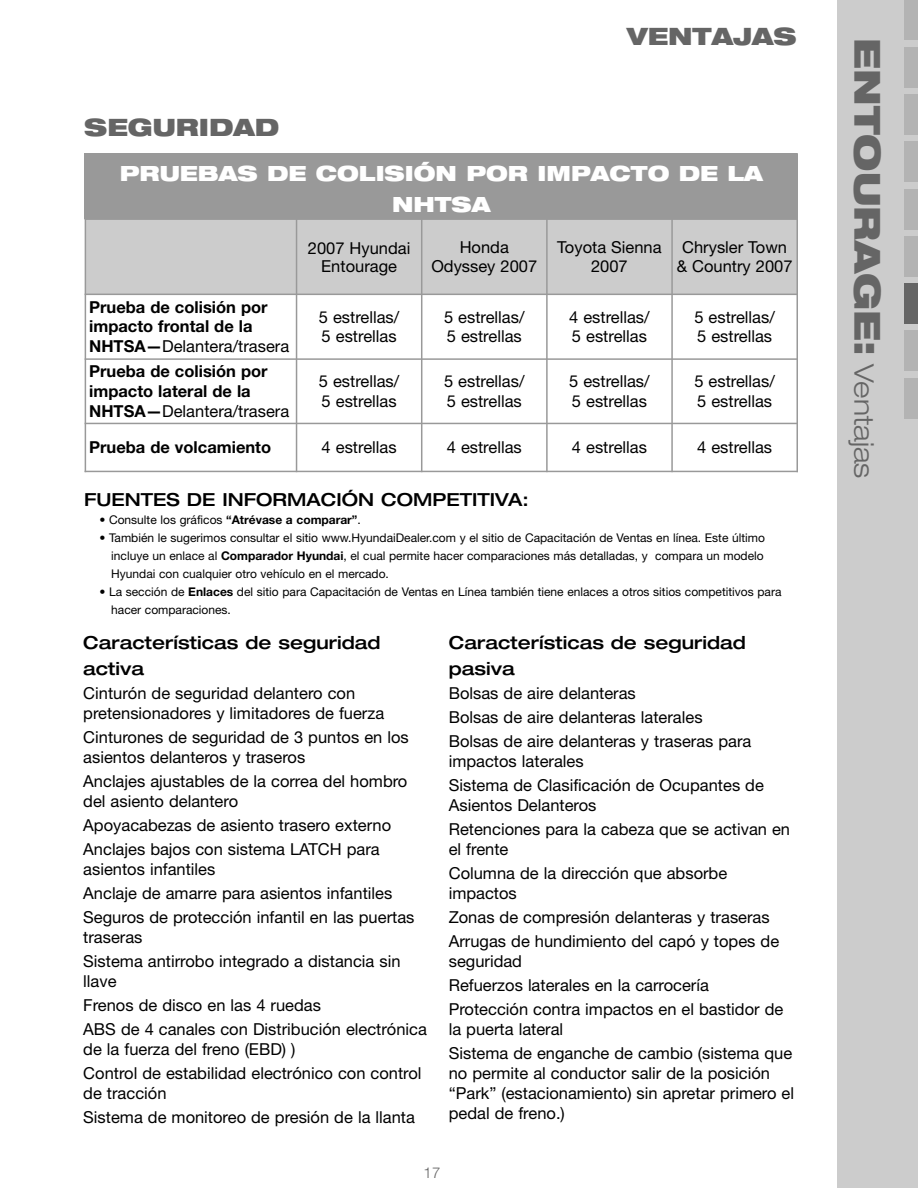
<style>
.page{position:relative;width:918px;height:1188px;background:#fff}
.page>*{position:absolute;margin:0;border:0;box-sizing:border-box;transform-origin:0 0}
.t1{font:900 expanded 36px "Helvetica Neue LT";color:#656565}
.t2{font:900 expanded 24px "Helvetica Neue LT";color:#656565}
.t3{font:900 expanded 21px/30.9px "Helvetica Neue LT";color:#fff;text-align:center}
.t4{font:500 expanded 18px/26px "Helvetica Neue LT";color:#000}
.t5{font:16.5px/24.2px "Helvetica Neue";color:#000}
.t6{font:700 16.5px/19.8px "Helvetica Neue";color:#000}
.t7{font:300 15px "Helvetica Neue LT";color:#656565}
.t8{font:12px/18px "Helvetica Neue";color:#000;text-align:justify}
.s1{font-weight:400}
.s2{font-weight:700}
.s3{font-weight:300;font-size:27px}
</style>
<div class="page">
<div style="left:837px;top:0;width:81px;height:1188px;background:#ccc"></div>
<div style="left:904px;top:47px;width:14px;height:41px;background:#b3b3b3"></div>
<div style="left:904px;top:0;width:14px;height:40px;background:#b3b3b3"></div>
<div style="left:904px;top:94px;width:14px;height:41px;background:#b3b3b3"></div>
<div style="left:904px;top:142px;width:14px;height:40px;background:#b3b3b3"></div>
<div style="left:904px;top:189px;width:14px;height:41px;background:#b3b3b3"></div>
<div style="left:904px;top:236px;width:14px;height:41px;background:#b3b3b3"></div>
<div style="left:904px;top:284px;width:14px;height:40px;background:#656565"></div>
<div style="left:904px;top:331px;width:14px;height:40px;background:#b3b3b3"></div>
<div style="left:904px;top:378px;width:14px;height:40px;background:#b3b3b3"></div>
<div style="left:85px;top:153px;width:712px;height:66px;background:#999"></div>
<div style="left:85px;top:219px;width:212px;height:75px;background:#ccc"></div>
<div style="left:297px;top:219px;width:125px;height:75px;background:#ccc"></div>
<div style="left:422px;top:219px;width:125px;height:75px;background:#ccc"></div>
<div style="left:547px;top:219px;width:125px;height:75px;background:#ccc"></div>
<div style="left:672px;top:219px;width:126px;height:75px;background:#ccc"></div>
<hr style="left:85px;top:153px;width:1px;height:319px;background:#999">
<hr style="left:296px;top:218px;width:1px;height:254px;background:#999">
<hr style="left:421px;top:218px;width:1px;height:254px;background:#999">
<hr style="left:546px;top:218px;width:2px;height:254px;background:#999">
<hr style="left:671px;top:218px;width:2px;height:254px;background:#999">
<hr style="left:796px;top:153px;width:2px;height:319px;background:#999">
<hr style="left:85px;top:218px;width:713px;height:2px;background:#999">
<hr style="left:85px;top:294px;width:713px;height:1px;background:#999">
<hr style="left:85px;top:358px;width:713px;height:2px;background:#999">
<hr style="left:85px;top:423px;width:713px;height:1px;background:#999">
<hr style="left:85px;top:471px;width:713px;height:1px;background:#999">
<h2 class="t2" style="left:84px;top:111px;width:197px">SEGURIDAD</h2>
<h2 class="t2" style="left:627px;top:21px;width:171px">VENTAJAS</h2>
<p class="t3" style="left:120px;top:157px;width:645px">PRUEBAS DE COLISIÓN POR IMPACTO DE LA<br>NHTSA</p>
<p class="t5" style="left:308px;top:240px;width:104px;line-height:18px;text-align:center">2007 Hyundai<br>Entourage</p>
<p class="t5" style="left:431px;top:238px;width:107px;line-height:19.8px;text-align:center">Honda<br>Odyssey 2007</p>
<p class="t5" style="left:557px;top:238px;width:106px;line-height:19.8px;text-align:center">Toyota Sienna<br>2007</p>
<p class="t5" style="left:677px;top:238px;width:117px;line-height:19.8px;text-align:center">Chrysler Town &amp; Country 2007</p>
<p class="t6" style="left:89px;top:298px;width:202px">Prueba de colisión por impacto frontal de la<br>NHTSA—<span class="s1">Delantera/trasera</span></p>
<p class="t5" style="left:319px;top:308px;width:82px;line-height:19.8px">5 estrellas/<br>5 estrellas</p>
<p class="t5" style="left:444px;top:308px;width:82px;line-height:19.8px">5 estrellas/<br>5 estrellas</p>
<p class="t5" style="left:569px;top:308px;width:82px;line-height:19.8px">4 estrellas/<br>5 estrellas</p>
<p class="t5" style="left:694px;top:308px;width:82px;line-height:19.8px">5 estrellas/<br>5 estrellas</p>
<p class="t6" style="left:89px;top:363px;width:202px">Prueba de colisión por impacto lateral de la<br>NHTSA—<span class="s1">Delantera/trasera</span></p>
<p class="t5" style="left:319px;top:373px;width:82px;line-height:19.8px">5 estrellas/<br>5 estrellas</p>
<p class="t5" style="left:444px;top:373px;width:82px;line-height:19.8px">5 estrellas/<br>5 estrellas</p>
<p class="t5" style="left:569px;top:373px;width:82px;line-height:19.8px">5 estrellas/<br>5 estrellas</p>
<p class="t5" style="left:694px;top:373px;width:82px;line-height:19.8px">5 estrellas/<br>5 estrellas</p>
<p class="t6" style="left:89px;top:439px;width:184px">Prueba de volcamiento</p>
<p class="t5" style="left:322px;top:437px;width:77px">4 estrellas</p>
<p class="t5" style="left:447px;top:437px;width:77px">4 estrellas</p>
<p class="t5" style="left:572px;top:437px;width:77px">4 estrellas</p>
<p class="t5" style="left:697px;top:437px;width:77px">4 estrellas</p>
<p class="t4" style="left:84px;top:486px;width:446px">FUENTES DE INFORMACIÓN COMPETITIVA:</p>
<p class="t8" style="left:99px;top:512px;width:263px">• Consulte los gráficos <span class="s2">“Atrévase a comparar”</span>.</p>
<p class="t8" style="left:111px;top:530px;width:655px;text-indent:-12px">• También le sugerimos consultar el sitio www.HyundaiDealer.com y el sitio de Capacitación de Ventas en línea. Este último incluye un enlace al <span class="s2">Comparador Hyundai</span>, el cual permite hacer comparaciones más detalladas, y compara un modelo Hyundai con cualquier otro vehículo en el mercado.</p>
<p class="t8" style="left:111px;top:584px;width:672px;text-indent:-12px">• La sección de <span class="s2">Enlaces</span> del sitio para Capacitación de Ventas en Línea también tiene enlaces a otros sitios competitivos para hacer comparaciones.</p>
<p class="t4" style="left:83px;top:629px;width:299px">Características de seguridad activa</p>
<p class="t5" style="left:83px;top:685px;width:302px;line-height:19.8px">Cinturón de seguridad delantero con pretensionadores y limitadores de fuerza</p>
<p class="t5" style="left:83px;top:729px;width:327px;line-height:19.8px">Cinturones de seguridad de 3 puntos en los asientos delanteros y traseros</p>
<p class="t5" style="left:83px;top:773px;width:326px;line-height:19.8px">Anclajes ajustables de la correa del hombro del asiento delantero</p>
<p class="t5" style="left:83px;top:815px;width:309px">Apoyacabezas de asiento trasero externo<br>Anclajes bajos con sistema LATCH para</p>
<p class="t5" style="left:83px;top:858px;width:333px">asientos infantiles<br>Anclaje de amarre para asientos infantiles<br>Seguros de protección infantil en las puertas</p>
<p class="t5" style="left:83px;top:927px;width:319px">traseras<br>Sistema antirrobo integrado a distancia sin</p>
<p class="t5" style="left:83px;top:970px;width:345px">llave<br>Frenos de disco en las 4 ruedas<br>ABS de 4 canales con Distribución electrónica</p>
<p class="t5" style="left:83px;top:1038px;width:340px">de la fuerza del freno (EBD) )<br>Control de estabilidad electrónico con control</p>
<p class="t5" style="left:83px;top:1082px;width:333px">de tracción<br>Sistema de monitoreo de presión de la llanta</p>
<p class="t4" style="left:449px;top:629px;width:299px">Características de seguridad pasiva</p>
<p class="t5" style="left:449px;top:683px;width:304px">Bolsas de aire delanteras<br>Bolsas de aire delanteras laterales<br>Bolsas de aire delanteras y traseras para</p>
<p class="t5" style="left:449px;top:751px;width:317px">impactos laterales<br>Sistema de Clasificación de Ocupantes de</p>
<p class="t5" style="left:449px;top:795px;width:343px">Asientos Delanteros<br>Retenciones para la cabeza que se activan en</p>
<p class="t5" style="left:449px;top:839px;width:280px">el frente<br>Columna de la dirección que absorbe</p>
<p class="t5" style="left:449px;top:883px;width:332px">impactos<br>Zonas de compresión delanteras y traseras<br>Arrugas de hundimiento del capó y topes de</p>
<p class="t5" style="left:449px;top:951px;width:336px">seguridad<br>Refuerzos laterales en la carrocería<br>Protección contra impactos en el bastidor de</p>
<p class="t5" style="left:449px;top:1019px;width:345px">la puerta lateral<br>Sistema de enganche de cambio (sistema que</p>
<p class="t5" style="left:449px;top:1065px;width:347px;line-height:19.8px">no permite al conductor salir de la posición “Park” (estacionamiento) sin apretar primero el pedal de freno.)</p>
<p class="t7" style="left:424px;top:1164px;width:18px">17</p>
<h1 class="t1" style="left:891px;top:38px;width:442px;rotate:90deg">ENTOURAGE: <span class="s3">Ventajas</span></h1>
</div>
